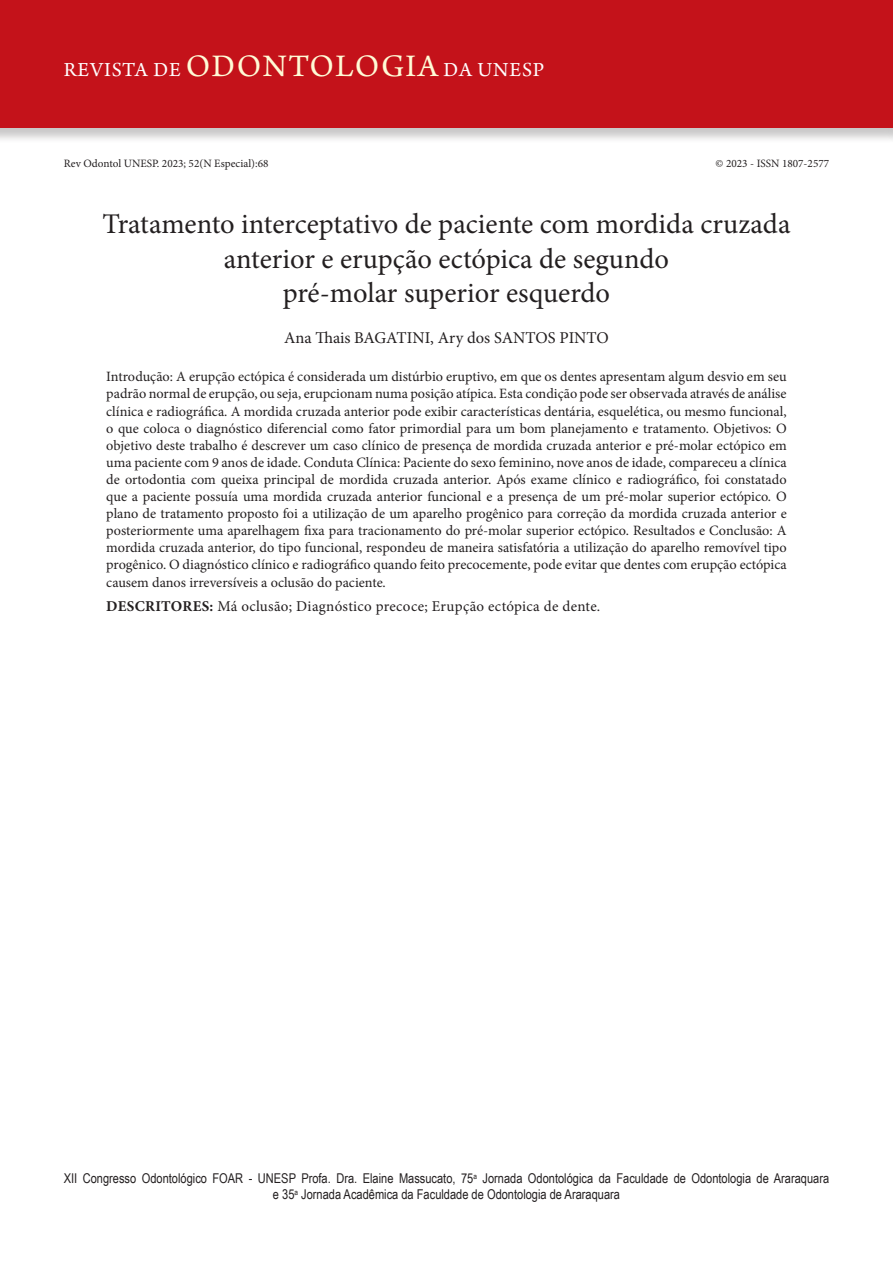
<style>
.page{position:relative;width:893px;height:1263px;background:#fff}
.page>*{position:absolute;margin:0;border:0;box-sizing:border-box;transform-origin:0 0}
.ArticleTitle{font:28.5px/34.2px "Minion Pro";color:#231f20;text-align:center}
.t1{font:21px "Arno Pro";letter-spacing:.04em;color:#fff}
.Authors{font:16.5px "Minion Pro";color:#231f20}
.Keywords{font:15px "Minion Pro";letter-spacing:.02em;color:#231f20}
.Abstract{font:14.25px/17.1px "Minion Pro";color:#231f20;text-align:justify}
.t2{font:13.5px/16.2px "Arial Narrow";color:#231f20;text-align:center}
.t3{font:11.25px "Minion Pro";color:#231f20}
.s1{font-size:33px;color:#fffbd6}
.s2{font-weight:700}
</style>
<div class="page">
<div style="left:0;top:0;width:893px;height:144px;background:#231f20;opacity:.25"></div>
<div style="left:0;top:0;width:893px;height:128px;background:#c4121a"></div>
<h2 class="t1" style="left:64px;top:58px;width:482px">REVISTA DE <span class="s1">ODONTOLOGIA</span> DA UNESP</h2>
<p class="t3" style="left:64px;top:156px;width:206px">Rev Odontol UNESP. 2023; 52(N Especial):68</p>
<p class="t3" style="left:715px;top:156px;width:115px">© 2023 - ISSN 1807-2577</p>
<p class="ArticleTitle" style="left:102px;top:207px;width:690px">Tratamento interceptativo de paciente com mordida cruzada anterior e erupção ectópica de segundo<br>pré-molar superior esquerdo</p>
<p class="Authors" style="left:284px;top:326px;width:326px">Ana Thais BAGATINI, Ary dos SANTOS PINTO</p>
<p class="Abstract" style="left:106px;top:368px;width:682px">Introdução: A erupção ectópica é considerada um distúrbio eruptivo, em que os dentes apresentam algum desvio em seu padrão normal de erupção, ou seja, erupcionam numa posição atípica. Esta condição pode ser observada através de análise clínica e radiográfica. A mordida cruzada anterior pode exibir características dentária, esquelética, ou mesmo funcional, o que coloca o diagnóstico diferencial como fator primordial para um bom planejamento e tratamento. Objetivos: O objetivo deste trabalho é descrever um caso clínico de presença de mordida cruzada anterior e pré-molar ectópico em uma paciente com 9 anos de idade. Conduta Clínica: Paciente do sexo feminino, nove anos de idade, compareceu a clínica de ortodontia com queixa principal de mordida cruzada anterior. Após exame clínico e radiográfico, foi constatado que a paciente possuía uma mordida cruzada anterior funcional e a presença de um pré-molar superior ectópico. O plano de tratamento proposto foi a utilização de um aparelho progênico para correção da mordida cruzada anterior e posteriormente uma aparelhagem fixa para tracionamento do pré-molar superior ectópico. Resultados e Conclusão: A mordida cruzada anterior, do tipo funcional, respondeu de maneira satisfatória a utilização do aparelho removível tipo progênico. O diagnóstico clínico e radiográfico quando feito precocemente, pode evitar que dentes com erupção ectópica causem danos irreversíveis a oclusão do paciente.</p>
<p class="Keywords" style="left:106px;top:596px;width:496px"><span class="s2">DESCRITORES:</span> Má oclusão; Diagnóstico precoce; Erupção ectópica de dente.</p>
<p class="t2" style="left:64px;top:1169px;width:767px">XII Congresso Odontológico FOAR - UNESP Profa. Dra. Elaine Massucato, 75<sup>a</sup> Jornada Odontológica da Faculdade de Odontologia de Araraquara e 35<sup>a</sup> Jornada Acadêmica da Faculdade de Odontologia de Araraquara</p>
</div>
